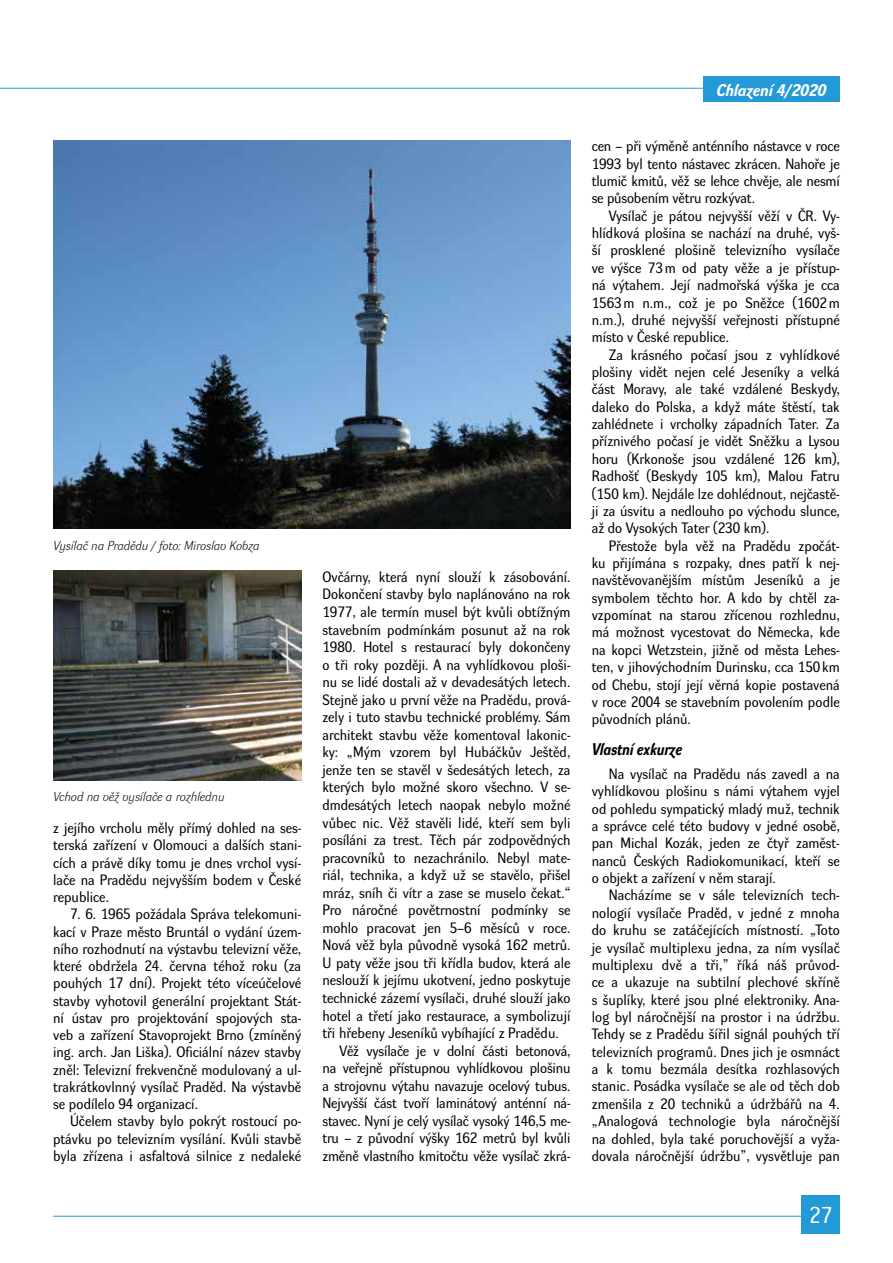
<style>
.page{position:relative;width:893px;height:1263px;background:#fff}
.page>*{position:absolute;margin:0;border:0;box-sizing:border-box;transform-origin:0 0}
.t1{font:22.5px "Dyna Grotesk R";color:#fff}
.t2{font:italic 700 16.5px "Dyna Grotesk R";color:#fff}
.t3{font:italic 700 16.5px "Dyna Grotesk R";color:#000;scale:.9 1}
.t4{font:14.7px/17.4px "Dyna Grotesk R";color:#000;text-align:justify}
.t5{font:italic 12.75px "Dyna Grotesk L";color:#000}
</style>
<div class="page">
<hr style="left:0;top:88px;width:840px;height:1px;background:#239ad7">
<hr style="left:53px;top:1216px;width:787px;height:1px;background:#239ad7">
<div style="left:703px;top:77px;width:136px;height:25px;background:#239ad7"></div>
<div style="left:801px;top:1195px;width:39px;height:38px;background:#239ad7"></div>
<img style="left:53px;top:140px;width:517px;height:389px">
<img style="left:53px;top:571px;width:248px;height:209px">
<p class="t5" style="left:53px;top:538px;width:208px">Vysílač na Pradědu / foto: Miroslav Kobza</p>
<p class="t5" style="left:53px;top:789px;width:173px">Vchod na věž vysílače a rozhlednu</p>
<p class="t4" style="left:53px;top:820px;width:250px">z jejího vrcholu měly přímý dohled na ses&shy;terská zařízení v Olomouci a dalších stani&shy;cích a právě díky tomu je dnes vrchol vysí&shy;lače na Pradědu nejvyšším bodem v České republice.</p>
<p class="t4" style="left:53px;top:906px;width:250px;text-indent:17px">7. 6. 1965 požádala Správa telekomuni&shy;kací v Praze město Bruntál o vydání územ&shy;ního rozhodnutí na výstavbu televizní věže, které obdržela 24. června téhož roku (za pouhých 17 dní). Projekt této víceúčelové stavby vyhotovil generální projektant Stát&shy;ní ústav pro projektování spojových sta&shy;veb a zařízení Stavoprojekt Brno (zmíněný ing. arch. Jan Liška). Oficiální název stavby zněl: Televizní frekvenčně modulovaný a ul&shy;trakrátkovlnný vysílač Praděd. Na výstavbě se podílelo 94 organizací.</p>
<p class="t4" style="left:53px;top:1113px;width:250px;text-indent:17px">Účelem stavby bylo pokrýt rostoucí po&shy;ptávku po televizním vysílání. Kvůli stavbě byla zřízena i asfaltová silnice z nedaleké</p>
<p class="t4" style="left:322px;top:568px;width:250px">Ovčárny, která nyní slouží k zásobování.</p>
<p class="t4" style="left:322px;top:586px;width:250px">Dokončení stavby bylo naplánováno na rok</p>
<p class="t4" style="left:322px;top:603px;width:250px">1977, ale termín musel být kvůli obtížným</p>
<p class="t4" style="left:322px;top:621px;width:250px">stavebním podmínkám posunut až na rok</p>
<p class="t4" style="left:322px;top:639px;width:250px">1980. Hotel s restaurací byly dokončeny</p>
<p class="t4" style="left:322px;top:656px;width:250px">o tři roky později. A na vyhlídkovou ploši-</p>
<p class="t4" style="left:322px;top:674px;width:250px">nu se lidé dostali až v devadesátých letech.</p>
<p class="t4" style="left:322px;top:691px;width:250px">Stejně jako u první věže na Pradědu, prová-</p>
<p class="t4" style="left:322px;top:709px;width:250px">zely i tuto stavbu technické problémy. Sám</p>
<p class="t4" style="left:322px;top:726px;width:250px">architekt stavbu věže komentoval lakonic-</p>
<p class="t4" style="left:322px;top:744px;width:250px">ky: „Mým vzorem byl Hubáčkův Ještěd,</p>
<p class="t4" style="left:322px;top:761px;width:250px">jenže ten se stavěl v šedesátých letech, za</p>
<p class="t4" style="left:322px;top:779px;width:250px">kterých bylo možné skoro všechno. V se-</p>
<p class="t4" style="left:322px;top:796px;width:250px">dmdesátých letech naopak nebylo možné</p>
<p class="t4" style="left:322px;top:814px;width:250px">vůbec nic. Věž stavěli lidé, kteří sem byli</p>
<p class="t4" style="left:322px;top:832px;width:250px">posíláni za trest. Těch pár zodpovědných</p>
<p class="t4" style="left:322px;top:849px;width:250px">pracovníků to nezachránilo. Nebyl mate-</p>
<p class="t4" style="left:322px;top:867px;width:250px">riál, technika, a když už se stavělo, přišel</p>
<p class="t4" style="left:322px;top:884px;width:250px">mráz, sníh či vítr a zase se muselo čekat.“</p>
<p class="t4" style="left:322px;top:902px;width:250px">Pro náročné povětrnostní podmínky se</p>
<p class="t4" style="left:322px;top:919px;width:250px">mohlo pracovat jen 5–6 měsíců v roce.</p>
<p class="t4" style="left:322px;top:937px;width:250px">Nová věž byla původně vysoká 162 metrů.</p>
<p class="t4" style="left:322px;top:954px;width:250px">U paty věže jsou tři křídla budov, která ale</p>
<p class="t4" style="left:322px;top:972px;width:250px">neslouží k jejímu ukotvení, jedno poskytuje</p>
<p class="t4" style="left:322px;top:990px;width:250px">technické zázemí vysílači, druhé slouží jako</p>
<p class="t4" style="left:322px;top:1007px;width:250px">hotel a třetí jako restaurace, a symbolizují</p>
<p class="t4" style="left:322px;top:1025px;width:238px">tři hřebeny Jeseníků vybíhající z Pradědu.</p>
<p class="t4" style="left:339px;top:1042px;width:233px">Věž vysílače je v dolní části betonová,</p>
<p class="t4" style="left:322px;top:1060px;width:250px">na veřejně přístupnou vyhlídkovou plošinu</p>
<p class="t4" style="left:322px;top:1077px;width:250px">a strojovnu výtahu navazuje ocelový tubus.</p>
<p class="t4" style="left:322px;top:1095px;width:250px">Nejvyšší část tvoří laminátový anténní ná-</p>
<p class="t4" style="left:322px;top:1112px;width:250px">stavec. Nyní je celý vysílač vysoký 146,5 me-</p>
<p class="t4" style="left:322px;top:1130px;width:250px">tru – z původní výšky 162 metrů byl kvůli</p>
<p class="t4" style="left:322px;top:1147px;width:250px">změně vlastního kmitočtu věže vysílač zkrá-</p>
<p class="t2" style="left:716px;top:80px;width:111px">Chlazení 4/2020</p>
<p class="t4" style="left:592px;top:138px;width:250px">cen – při výměně anténního nástavce v roce 1993 byl tento nástavec zkrácen. Nahoře je tlumič kmitů, věž se lehce chvěje, ale nesmí se působením větru rozkývat.</p>
<p class="t4" style="left:592px;top:207px;width:250px;text-indent:17px">Vysílač je pátou nejvyšší věží v ČR. Vy&shy;hlídková plošina se nachází na druhé, vyš&shy;ší prosklené plošině televizního vysílače ve výšce 73m od paty věže a je přístup&shy;ná výtahem. Její nadmořská výška je cca 1563m n.m., což je po Sněžce (1602m n.m.), druhé nejvyšší veřejnosti přístupné místo v České republice.</p>
<p class="t4" style="left:592px;top:346px;width:250px;text-indent:17px">Za krásného počasí jsou z vyhlídkové plošiny vidět nejen celé Jeseníky a velká část Moravy, ale také vzdálené Beskydy, daleko do Polska, a když máte štěstí, tak zahlédnete i vrcholky západních Tater. Za příznivého počasí je vidět Sněžku a Lysou horu (Krkonoše jsou vzdálené 126 km), Radhošť (Beskydy 105 km), Malou Fatru (150 km). Nejdále lze dohlédnout, nejčastě&shy;ji za úsvitu a nedlouho po východu slunce, až do Vysokých Tater (230 km).</p>
<p class="t4" style="left:592px;top:537px;width:250px;text-indent:17px">Přestože byla věž na Pradědu zpočát&shy;ku přijímána s rozpaky, dnes patří k nej&shy;navštěvovanějším místům Jeseníků a je symbolem těchto hor. A kdo by chtěl za&shy;vzpomínat na starou zřícenou rozhlednu, má možnost vycestovat do Německa, kde na kopci Wetzstein, jižně od města Lehes&shy;ten, v jihovýchodním Durinsku, cca 150km od Chebu, stojí její věrná kopie postavená v roce 2004 se stavebním povolením podle původních plánů.</p>
<p class="t3" style="left:592px;top:740px;width:102px">Vlastní exkurze</p>
<p class="t4" style="left:592px;top:765px;width:250px;text-indent:17px">Na vysílač na Pradědu nás zavedl a na vyhlídkovou plošinu s námi výtahem vyjel od pohledu sympatický mladý muž, technik a správce celé této budovy v jedné osobě, pan Michal Kozák, jeden ze čtyř zaměst&shy;nanců Českých Radiokomunikací, kteří se o objekt a zařízení v něm starají.</p>
<p class="t4" style="left:592px;top:887px;width:250px;text-indent:17px">Nacházíme se v sále televizních tech&shy;nologií vysílače Praděd, v jedné z mnoha do kruhu se zatáčejících místností. „Toto je vysílač multiplexu jedna, za ním vysílač multiplexu dvě a tři,” říká náš průvod&shy;ce a ukazuje na subtilní plechové skříně s šuplíky, které jsou plné elektroniky. Ana&shy;log byl náročnější na prostor i na údržbu.<br>Tehdy se z Pradědu šířil signál pouhých tří televizních programů. Dnes jich je osmnáct a k tomu bezmála desítka rozhlasových stanic. Posádka vysílače se ale od těch dob zmenšila z 20 techniků a údržbářů na 4. „Analogová technologie byla náročnější na dohled, byla také poruchovější a vyža&shy;dovala náročnější údržbu”, vysvětluje pan</p>
<h1 class="t1" style="left:809px;top:1202px;width:24px">27</h1>
</div>
